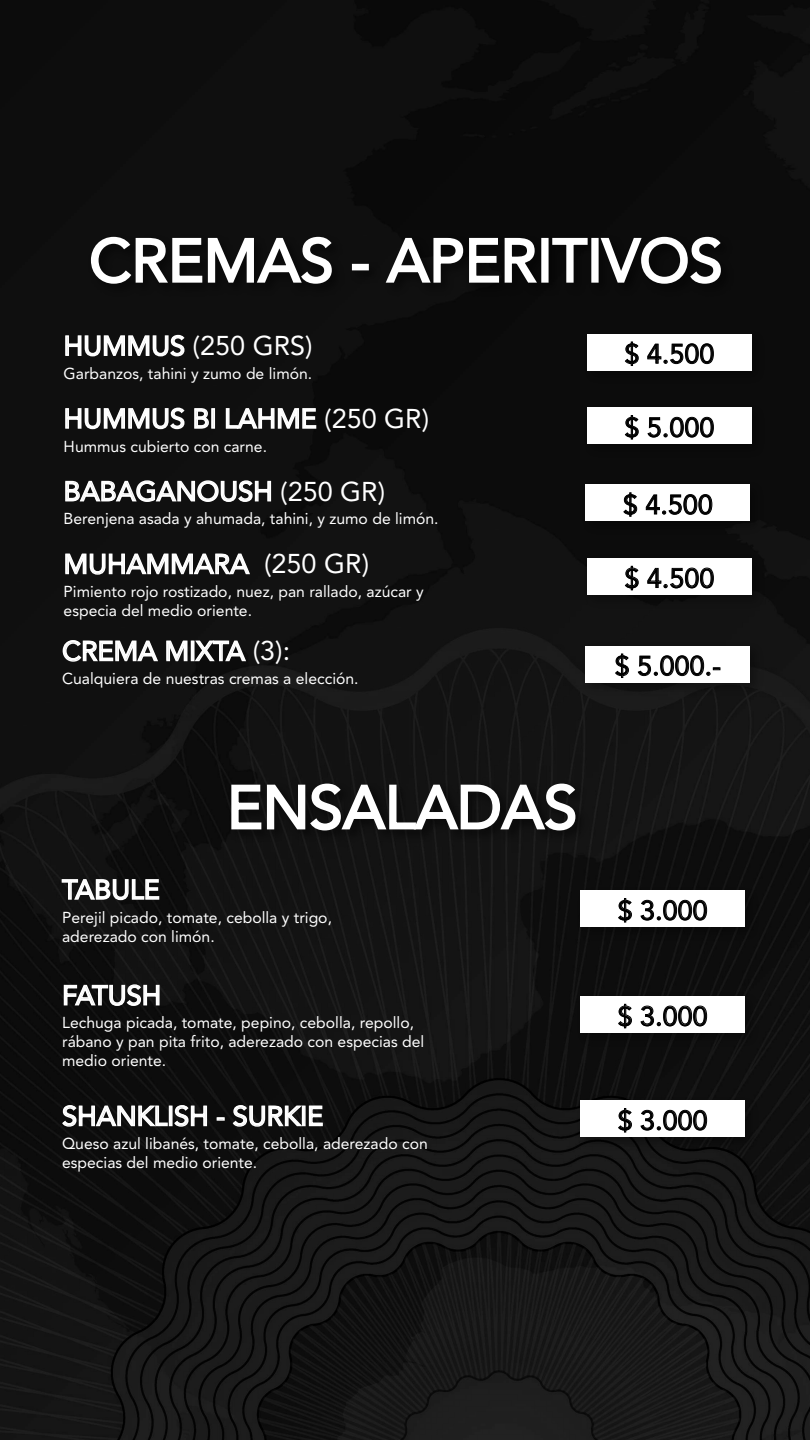
<style>
.page{position:relative;width:810px;height:1440px;background:#fff}
.page>*{position:absolute;margin:0;border:0;box-sizing:border-box;transform-origin:0 0}
.t1{font:60px "Avenir LT Std";color:#fff}
.t2{font:27px "Avenir LT Std";color:#fff}
.t3{font:27px "Avenir LT Std";color:#000}
.t4{font:15.75px/18.9px "Avenir LT Std";color:#fff}
</style>
<div class="page">
<div style="left:0;top:0;width:810px;height:1440px;background:linear-gradient(to right,#101010,#121212)"></div>
<svg style="left:65px;top:334px;width:121px;height:23px"></svg>
<svg style="left:65px;top:407px;width:121px;height:23px"></svg>
<svg style="left:194px;top:407px;width:16px;height:22px"></svg>
<div style="left:211px;top:408px;width:4px;height:21px;border:2px solid #fff"></div>
<svg style="left:225px;top:407px;width:92px;height:23px;background:#666"></svg>
<svg style="left:65px;top:480px;width:207px;height:23px"></svg>
<svg style="left:65px;top:553px;width:186px;height:22px"></svg>
<svg style="left:62px;top:639px;width:97px;height:23px"></svg>
<svg style="left:166px;top:640px;width:22px;height:22px"></svg>
<div style="left:191px;top:641px;width:4px;height:20px;border:2px solid #fff"></div>
<svg style="left:194px;top:640px;width:53px;height:23px"></svg>
<svg style="left:61px;top:878px;width:99px;height:23px;background:#646464"></svg>
<svg style="left:63px;top:984px;width:97px;height:23px"></svg>
<svg style="left:61px;top:1104px;width:147px;height:23px"></svg>
<svg style="left:217px;top:1117px;width:8px;height:4px"></svg>
<svg style="left:232px;top:1104px;width:92px;height:23px"></svg>
<div style="left:0;top:771px;width:810px;height:90px;background:#131313"></div>
<svg style="left:230px;top:782px;width:347px;height:50px"></svg>
<div style="left:0;top:224px;width:810px;height:90px;background:#0d0d0d"></div>
<svg style="left:90px;top:236px;width:243px;height:49px"></svg>
<div style="left:352px;top:264px;width:17px;height:6px;border:2px solid #fff"></div>
<svg style="left:384px;top:237px;width:155px;height:47px"></svg>
<div style="left:541px;top:238px;width:8px;height:45px;border:2px solid #fff"></div>
<svg style="left:551px;top:237px;width:38px;height:47px;background:#373737"></svg>
<div style="left:591px;top:238px;width:8px;height:45px;border:2px solid #fff"></div>
<svg style="left:599px;top:236px;width:123px;height:49px;background:#424242"></svg>
<div style="left:581px;top:328px;width:187px;height:59px;background:#0b0b0b"></div>
<div style="left:587px;top:334px;width:165px;height:36px;background:#fff"></div>
<svg style="left:625px;top:341px;width:14px;height:25px"></svg>
<svg style="left:647px;top:343px;width:67px;height:21px"></svg>
<div style="left:581px;top:552px;width:187px;height:59px;background:#0f0f0f"></div>
<div style="left:587px;top:558px;width:165px;height:37px;background:#fff"></div>
<svg style="left:624px;top:566px;width:15px;height:25px"></svg>
<svg style="left:647px;top:567px;width:67px;height:22px"></svg>
<div style="left:580px;top:478px;width:187px;height:60px;background:#0b0b0b"></div>
<div style="left:586px;top:484px;width:164px;height:37px;background:#fff"></div>
<svg style="left:623px;top:492px;width:14px;height:25px"></svg>
<svg style="left:646px;top:494px;width:67px;height:21px"></svg>
<div style="left:581px;top:401px;width:187px;height:59px;background:#0b0b0b"></div>
<div style="left:587px;top:407px;width:165px;height:37px;background:#fff"></div>
<svg style="left:624px;top:415px;width:15px;height:25px"></svg>
<svg style="left:647px;top:417px;width:67px;height:21px"></svg>
<div style="left:580px;top:640px;width:187px;height:59px;background:#141414"></div>
<div style="left:586px;top:646px;width:164px;height:36px;background:#fff"></div>
<svg style="left:615px;top:653px;width:14px;height:25px"></svg>
<svg style="left:637px;top:655px;width:83px;height:21px"></svg>
<div style="left:575px;top:884px;width:186px;height:59px;background:#0c0c0c"></div>
<div style="left:581px;top:890px;width:164px;height:37px;background:#fff"></div>
<svg style="left:618px;top:898px;width:14px;height:25px"></svg>
<svg style="left:640px;top:900px;width:67px;height:21px"></svg>
<div style="left:575px;top:990px;width:186px;height:59px;background:#0d0d0d"></div>
<div style="left:581px;top:996px;width:164px;height:37px;background:#fff"></div>
<svg style="left:618px;top:1004px;width:14px;height:25px"></svg>
<svg style="left:640px;top:1005px;width:67px;height:22px"></svg>
<img style="left:575px;top:1094px;width:186px;height:59px">
<div style="left:581px;top:1100px;width:164px;height:37px;background:#fff"></div>
<svg style="left:618px;top:1108px;width:14px;height:25px"></svg>
<svg style="left:640px;top:1110px;width:67px;height:21px"></svg>
<h1 class="t1" style="left:89px;top:227px;width:635px">CREMAS - APERITIVOS</h1>
<h2 class="t2" style="left:64px;top:331px;width:251px">HUMMUS (250 GRS)</h2>
<p class="t4" style="left:64px;top:364px;width:250px">Garbanzos, tahini y zumo de limón.</p>
<h2 class="t2" style="left:64px;top:404px;width:367px">HUMMUS BI LAHME (250 GR)</h2>
<p class="t4" style="left:64px;top:437px;width:205px">Hummus cubierto con carne.</p>
<h2 class="t2" style="left:64px;top:476px;width:323px">BABAGANOUSH (250 GR)</h2>
<p class="t4" style="left:64px;top:510px;width:376px">Berenjena asada y ahumada, tahini, y zumo de limón.</p>
<h2 class="t2" style="left:64px;top:549px;width:307px">MUHAMMARA (250 GR)</h2>
<p class="t4" style="left:64px;top:583px;width:362px">Pimiento rojo rostizado, nuez, pan rallado, azúcar y especia del medio oriente.</p>
<h2 class="t2" style="left:62px;top:636px;width:230px">CREMA MIXTA (3):</h2>
<p class="t4" style="left:62px;top:670px;width:298px">Cualquiera de nuestras cremas a elección.</p>
<h1 class="t1" style="left:227px;top:774px;width:352px">ENSALADAS</h1>
<h2 class="t2" style="left:62px;top:875px;width:99px">TABULE</h2>
<p class="t4" style="left:62px;top:908px;width:271px">Perejil picado, tomate, cebolla y trigo, aderezado con limón.</p>
<h2 class="t2" style="left:62px;top:980px;width:101px">FATUSH</h2>
<p class="t4" style="left:62px;top:1014px;width:364px">Lechuga picada, tomate, pepino, cebolla, repollo, rábano y pan pita frito, aderezado con especias del medio oriente.</p>
<h2 class="t2" style="left:62px;top:1101px;width:263px">SHANKLISH - SURKIE</h2>
<p class="t4" style="left:62px;top:1135px;width:367px">Queso azul libanés, tomate, cebolla, aderezado con especias del medio oriente.</p>
<h2 class="t3" style="left:624px;top:339px;width:92px">$ 4.500</h2>
<h2 class="t3" style="left:624px;top:412px;width:92px">$ 5.000</h2>
<h2 class="t3" style="left:623px;top:490px;width:92px">$ 4.500</h2>
<h2 class="t3" style="left:624px;top:563px;width:92px">$ 4.500</h2>
<h2 class="t3" style="left:615px;top:651px;width:108px">$ 5.000.-</h2>
<h2 class="t3" style="left:618px;top:895px;width:92px">$ 3.000</h2>
<h2 class="t3" style="left:618px;top:1001px;width:92px">$ 3.000</h2>
<h2 class="t3" style="left:618px;top:1105px;width:92px">$ 3.000</h2>
</div>
